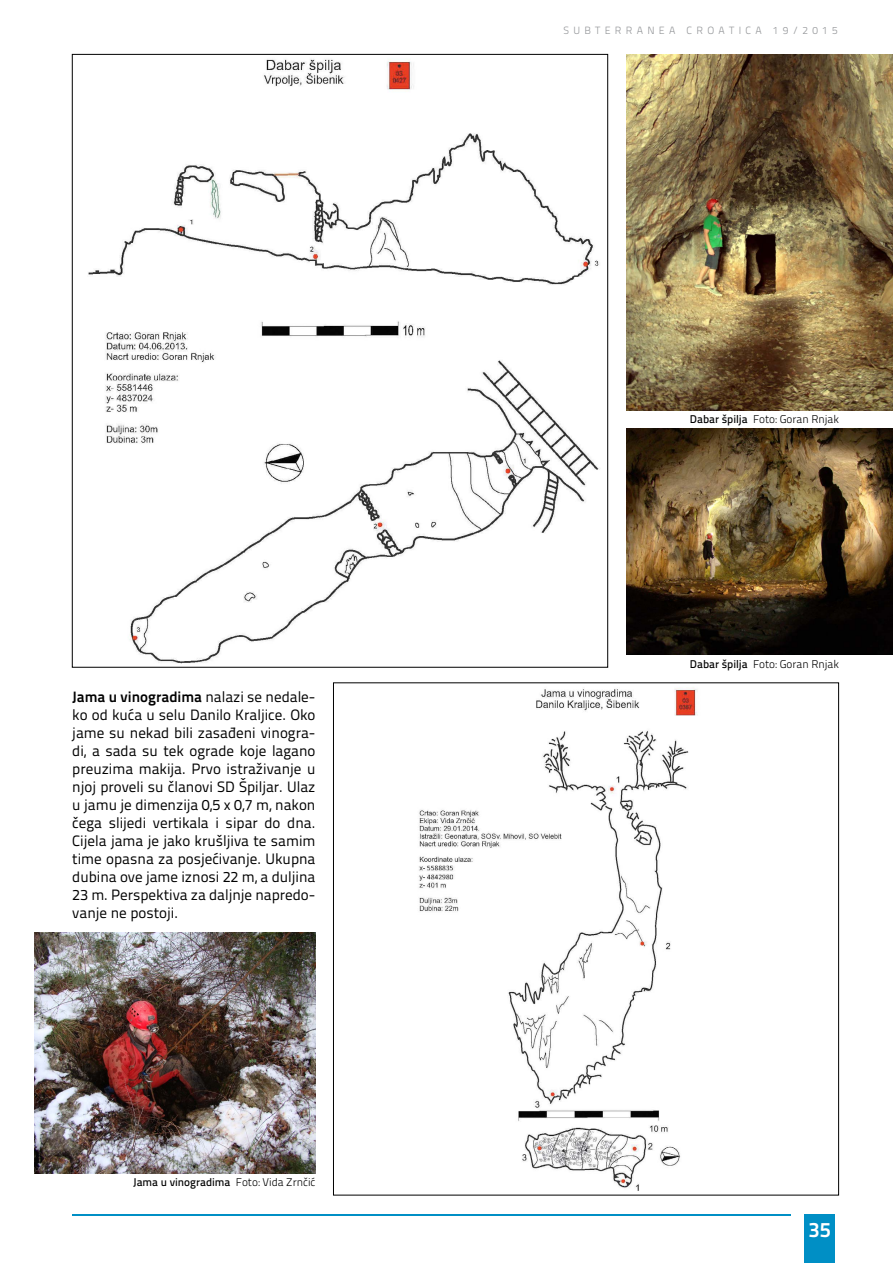
<style>
.page{position:relative;width:893px;height:1263px;background:#fff}
.page>*{position:absolute;margin:0;border:0;box-sizing:border-box;transform-origin:0 0}
.t1{font:21px "Titillium Maps 29 L 800 wt";color:#fff}
.t2{font:15px/18px "Titillium Text 22 L 400 wt";color:#000;text-align:justify}
.t3{font:15px "Titillium Text 22 L 800 wt";color:#000}
.t4{font:11.25px "Titillium Text 22 L 250 wt";color:#000}
.t5{font:11.25px "Titillium Text 22 L 600 wt";color:#000}
.t6{font:10.5px "Titillium Text 22 L 250 wt";letter-spacing:.41em;color:#939598}
.s1{font-family:"Titillium Text 22 L 400 wt"}
.s2{font-family:"Titillium Text 22 L 250 wt"}
.s3{font-family:"Titillium Text 22 L 600 wt"}
</style>
<div class="page">
<div style="left:804px;top:1214px;width:31px;height:49px;background:#008fc5"></div>
<hr style="left:72px;top:1214px;width:719px;height:1px;background:#008fc5">
<img style="left:88px;top:59px;width:512px;height:605px">
<img style="left:626px;top:55px;width:267px;height:356px">
<img style="left:626px;top:429px;width:267px;height:226px">
<img style="left:419px;top:687px;width:279px;height:504px">
<img style="left:34px;top:933px;width:281px;height:240px">
<p class="t3" style="left:72px;top:685px;width:245px">Jama u vinogradima <span class="s1">nalazi se nedale-</span></p>
<p class="t2" style="left:72px;top:705px;width:245px">ko od kuća u selu Danilo Kraljice. Oko jame su nekad bili zasađeni vinogra&shy;di, a sada su tek ograde koje lagano preuzima makija. Prvo istraživanje u njoj proveli su članovi SD Špiljar. Ulaz u jamu je dimenzija 0,5 x 0,7 m, nakon čega slijedi vertikala i sipar do dna.<br>Cijela jama je jako krušljiva te samim time opasna za posjećivanje. Ukupna dubina ove jame iznosi 22 m, a duljina 23 m. Perspektiva za daljnje napredo&shy;vanje ne postoji.</p>
<p class="t5" style="left:133px;top:1173px;width:184px">Jama u vinogradima <span class="s2">Foto: Vida Zrnčić</span></p>
<p class="t6" style="left:563px;top:23px;width:276px">SUBTERRANEA CROATICA 19/2015</p>
<p class="t4" style="left:690px;top:411px;width:151px"><span class="s3">Dabar špilja</span> Foto: Goran Rnjak</p>
<p class="t4" style="left:690px;top:655px;width:151px"><span class="s3">Dabar špilja</span> Foto: Goran Rnjak</p>
<h1 class="t1" style="left:809px;top:1213px;width:24px">35</h1>
</div>
